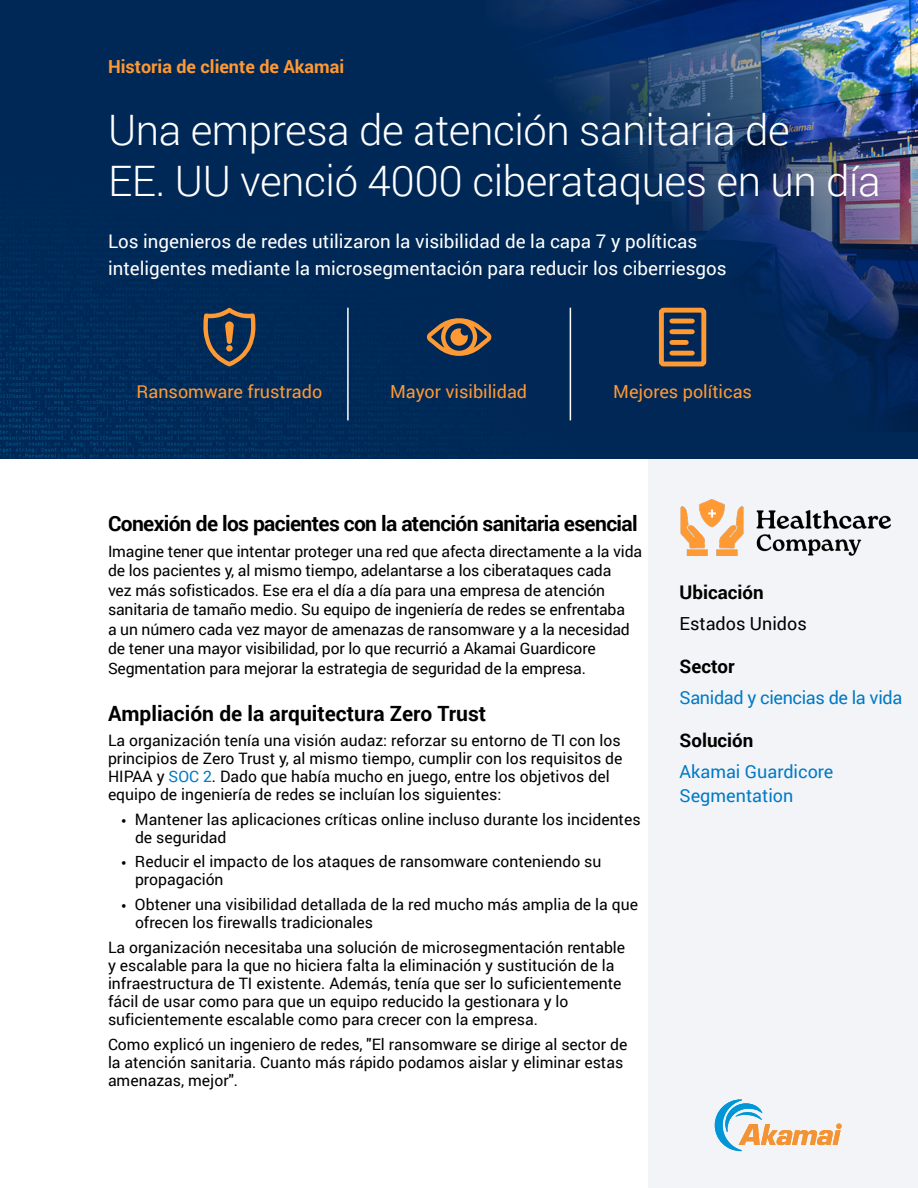
<style>
.page{position:relative;width:918px;height:1188px;background:#fff}
.page>*{position:absolute;margin:0;border:0;box-sizing:border-box;transform-origin:0 0}
.Title_-_Headline{font:300 42px/50.4px "Roboto";letter-spacing:-.01em;color:#fff}
.Body{font:700 21px "Roboto";letter-spacing:-.03em;color:#000}
.Body-2{font:700 21px "Roboto";color:#000}
.Sub-Title_-_Sub-Heading{font:18.75px/27px "Roboto";color:#fff}
.Sidebar_Heading{font:700 18.75px "Roboto";color:#000}
.Feature_-_Benefites_-_Under_Icon{font:18px "Roboto";color:#f93}
.Sidebar_Copy{font:18px/24px "Roboto";color:#017ac6}
.Above_Title_-_Headline{font:700 18px "Roboto";color:#f93}
.Sidebar_Copy-2{font:18px "Roboto";letter-spacing:-.02em;color:#017ac6}
.Sidebar_Heading-2{font:18px "Roboto";color:#000}
.Body-3{font:15.75px/18px "Roboto";color:#000}
.s1{color:#017ac6}
.s2{font-family:"Source Sans Pro"}
</style>
<div class="page">
<div style="left:648px;top:315px;width:270px;height:873px;background:#f3f4f7"></div>
<img style="left:680px;top:499px;width:211px;height:57px">
<div style="left:0;top:0;width:918px;height:459px;background:#002856"></div>
<img style="left:486px;top:0;width:432px;height:432px">
<hr style="left:347px;top:308px;width:2px;height:112px;background:#fff">
<hr style="left:570px;top:308px;width:1px;height:112px;background:#fff">
<div style="left:659px;top:308px;width:47px;height:58px;border:5px solid #f93;border-radius:2px"></div>
<div style="left:672px;top:351px;width:20px;height:5px;background:#f93"></div>
<div style="left:672px;top:340px;width:14px;height:5px;background:#f93"></div>
<div style="left:672px;top:329px;width:20px;height:5px;background:#f93"></div>
<hr style="left:672px;top:319px;width:20px;height:4px;background:#f93">
<svg style="left:427px;top:316px;width:65px;height:40px;background:#6c5847"></svg>
<svg style="left:203px;top:308px;width:53px;height:58px;background:#4a4a4d"></svg>
<p class="Above_Title_-_Headline" style="left:108px;top:54px;width:238px">Historia de cliente de Akamai</p>
<p class="Title_-_Headline" style="left:108px;top:104px;width:774px">Una empresa de atención sanitaria de<br>EE. UU venció 4000 ciberataques en un día</p>
<p class="Sub-Title_-_Sub-Heading" style="left:108px;top:227px;width:620px">Los ingenieros de redes utilizaron la visibilidad de la capa 7 y políticas inteligentes mediante la microsegmentación para reducir los ciberriesgos</p>
<p class="Feature_-_Benefites_-_Under_Icon" style="left:137px;top:379px;width:187px">Ransomware frustrado</p>
<p class="Feature_-_Benefites_-_Under_Icon" style="left:390px;top:379px;width:139px">Mayor visibilidad</p>
<p class="Feature_-_Benefites_-_Under_Icon" style="left:613px;top:379px;width:140px">Mejores políticas</p>
<p class="Body" style="left:108px;top:508px;width:531px">Conexión de los pacientes con la atención sanitaria esencial</p>
<p class="Body-3" style="left:108px;top:541px;width:536px;line-height:19.5px">Imagine tener que intentar proteger una red que afecta directamente a la vida de los pacientes y, al mismo tiempo, adelantarse a los ciberataques cada<br>vez más sofisticados. Ese era el día a día para una empresa de atención sanitaria de tamaño medio. Su equipo de ingeniería de redes se enfrentaba<br>a un número cada vez mayor de amenazas de ransomware y a la necesidad de tener una mayor visibilidad, por lo que recurrió a Akamai Guardicore Segmentation para mejorar la estrategia de seguridad de la empresa.</p>
<p class="Body-2" style="left:108px;top:699px;width:380px">Ampliación de la arquitectura Zero Trust</p>
<p class="Body-3" style="left:108px;top:731px;width:516px">La organización tenía una visión audaz: reforzar su entorno de TI con los principios de Zero Trust y, al mismo tiempo, cumplir con los requisitos de HIPAA y <span class="s1">SOC 2</span>. Dado que había mucho en juego, entre los objetivos del equipo de ingeniería de redes se incluían los siguientes:</p>
<p class="Body-3" style="left:135px;top:809px;width:507px;text-indent:-14px"><span class="s2">•</span> Mantener las aplicaciones críticas online incluso durante los incidentes de seguridad</p>
<p class="Body-3" style="left:135px;top:852px;width:468px;text-indent:-14px"><span class="s2">•</span> Reducir el impacto de los ataques de ransomware conteniendo su propagación</p>
<p class="Body-3" style="left:135px;top:895px;width:505px;text-indent:-14px"><span class="s2">•</span> Obtener una visibilidad detallada de la red mucho más amplia de la que ofrecen los firewalls tradicionales</p>
<p class="Body-3" style="left:108px;top:938px;width:519px">La organización necesitaba una solución de microsegmentación rentable y escalable para la que no hiciera falta la eliminación y sustitución de la infraestructura de TI existente. Además, tenía que ser lo suficientemente fácil de usar como para que un equipo reducido la gestionara y lo suficientemente escalable como para crecer con la empresa.</p>
<p class="Body-3" style="left:108px;top:1034px;width:521px">Como explicó un ingeniero de redes, "El ransomware se dirige al sector de la atención sanitaria. Cuanto más rápido podamos aislar y eliminar estas amenazas, mejor".</p>
<p class="Sidebar_Heading" style="left:680px;top:579px;width:86px">Ubicación</p>
<p class="Sidebar_Heading-2" style="left:680px;top:611px;width:129px">Estados Unidos</p>
<p class="Sidebar_Heading" style="left:680px;top:653px;width:57px">Sector</p>
<p class="Sidebar_Copy-2" style="left:680px;top:685px;width:224px">Sanidad y ciencias de la vida</p>
<p class="Sidebar_Heading" style="left:680px;top:727px;width:75px">Solución</p>
<p class="Sidebar_Copy" style="left:680px;top:759px;width:155px">Akamai Guardicore<br>Segmentation</p>
</div>
